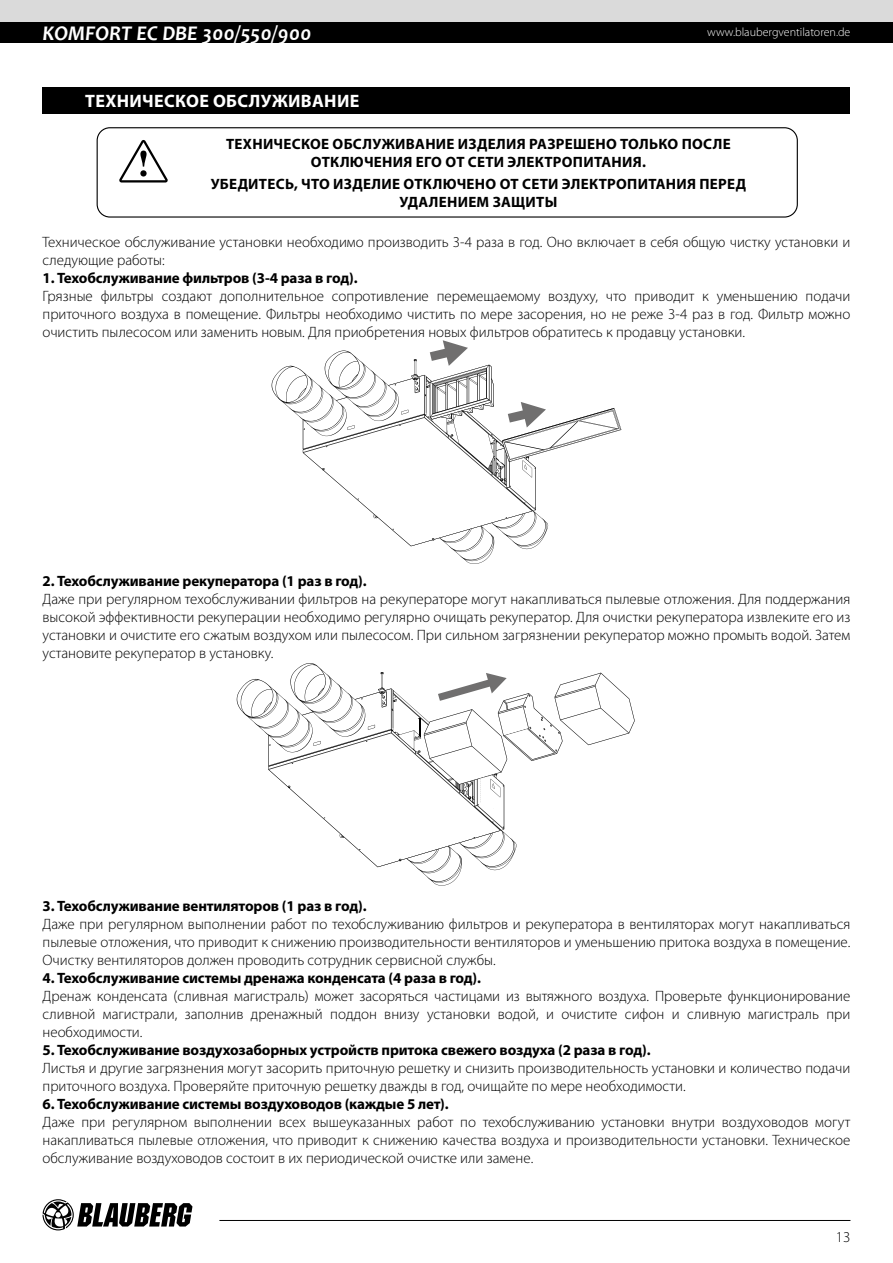
<style>
.page{position:relative;width:893px;height:1263px;background:#fff}
.page>*{position:absolute;margin:0;border:0;box-sizing:border-box;transform-origin:0 0}
.t1{font:italic 700 21px "Candara";color:#fff}
.t2{font:700 18px "Myriad Pro";letter-spacing:.02em;color:#fff}
.t3{font:300 15px/18px "Myriad Pro";color:#000;text-align:justify}
.t4{font:700 15px "Myriad Pro";letter-spacing:-.01em;color:#000}
.t5{font:700 15px/18px "Myriad Pro";letter-spacing:.02em;color:#000;text-align:center}
.t6{font:300 12px "Myriad Pro";color:#fff}
</style>
<div class="page">
<div style="left:0;top:21px;width:893px;height:22px;background:#000"></div>
<svg style="left:43px;top:1199px;width:149px;height:31px"></svg>
<hr style="left:219px;top:1220px;width:631px;height:1px;background:#000">
<div style="left:0;top:0;width:893px;height:21px;background:#dadada"></div>
<svg style="left:272px;top:351px;width:264px;height:213px"></svg>
<svg style="left:303px;top:365px;width:318px;height:181px"></svg>
<svg style="left:579px;top:421px;width:38px;height:8px"></svg>
<svg style="left:510px;top:459px;width:26px;height:32px"></svg>
<svg style="left:420px;top:340px;width:48px;height:27px"></svg>
<svg style="left:491px;top:402px;width:55px;height:37px"></svg>
<svg style="left:237px;top:663px;width:267px;height:223px"></svg>
<svg style="left:268px;top:673px;width:367px;height:194px"></svg>
<div style="left:43px;top:87px;width:807px;height:27px;background:#000"></div>
<div style="left:97px;top:127px;width:701px;height:91px;border:1px solid #000;border-radius:13px"></div>
<svg style="left:119px;top:140px;width:49px;height:42px"></svg>
<h1 class="t1" style="left:43px;top:20px;width:271px">KOMFORT EC DBE 300/550/900</h1>
<p class="t6" style="left:707px;top:26px;width:145px">www.blaubergventilatoren.de</p>
<p class="t2" style="left:85px;top:89px;width:276px">ТЕХНИЧЕСКОЕ ОБСЛУЖИВАНИЕ</p>
<p class="t5" style="left:226px;top:134px;width:506px">ТЕХНИЧЕСКОЕ ОБСЛУЖИВАНИЕ ИЗДЕЛИЯ РАЗРЕШЕНО ТОЛЬКО ПОСЛЕ<br>ОТКЛЮЧЕНИЯ ЕГО ОТ СЕТИ ЭЛЕКТРОПИТАНИЯ.</p>
<p class="t5" style="left:211px;top:175px;width:537px">УБЕДИТЕСЬ, ЧТО ИЗДЕЛИЕ ОТКЛЮЧЕНО ОТ СЕТИ ЭЛЕКТРОПИТАНИЯ ПЕРЕД<br>УДАЛЕНИЕМ ЗАЩИТЫ</p>
<p class="t3" style="left:43px;top:233px;width:809px">Техническое обслуживание установки необходимо производить 3-4 раза в год. Оно включает в себя общую чистку установки и следующие работы:</p>
<p class="t4" style="left:43px;top:268px;width:317px">1. Техобслуживание фильтров (3-4 раза в год).</p>
<p class="t3" style="left:43px;top:287px;width:809px">Грязные фильтры создают дополнительное сопротивление перемещаемому воздуху, что приводит к уменьшению подачи приточного воздуха в помещение. Фильтры необходимо чистить по мере засорения, но не реже 3-4 раз в год. Фильтр можно очистить пылесосом или заменить новым. Для приобретения новых фильтров обратитесь к продавцу установки.</p>
<p class="t4" style="left:43px;top:571px;width:326px">2. Техобслуживание рекуператора (1 раз в год).</p>
<p class="t3" style="left:43px;top:590px;width:809px">Даже при регулярном техобслуживании фильтров на рекуператоре могут накапливаться пылевые отложения. Для поддержания высокой эффективности рекуперации необходимо регулярно очищать рекуператор. Для очистки рекуператора извлеките его из установки и очистите его сжатым воздухом или пылесосом. При сильном загрязнении рекуператор можно промыть водой. Затем установите рекуператор в установку.</p>
<p class="t4" style="left:43px;top:896px;width:326px">3. Техобслуживание вентиляторов (1 раз в год).</p>
<p class="t3" style="left:43px;top:915px;width:809px">Даже при регулярном выполнении работ по техобслуживанию фильтров и рекуператора в вентиляторах могут накапливаться пылевые отложения, что приводит к снижению производительности вентиляторов и уменьшению притока воздуха в помещение.<br>Очистку вентиляторов должен проводить сотрудник сервисной службы.</p>
<p class="t4" style="left:43px;top:968px;width:440px">4. Техобслуживание системы дренажа конденсата (4 раза в год).</p>
<p class="t3" style="left:43px;top:987px;width:809px">Дренаж конденсата (сливная магистраль) может засоряться частицами из вытяжного воздуха. Проверьте функционирование сливной магистрали, заполнив дренажный поддон внизу установки водой, и очистите сифон и сливную магистраль при необходимости.</p>
<p class="t4" style="left:43px;top:1040px;width:610px">5. Техобслуживание воздухозаборных устройств притока свежего воздуха (2 раза в год).</p>
<p class="t3" style="left:43px;top:1059px;width:809px">Листья и другие загрязнения могут засорить приточную решетку и снизить производительность установки и количество подачи приточного воздуха. Проверяйте приточную решетку дважды в год, очищайте по мере необходимости.</p>
<p class="t4" style="left:43px;top:1094px;width:408px">6. Техобслуживание системы воздуховодов (каждые 5 лет).</p>
<p class="t3" style="left:43px;top:1113px;width:809px">Даже при регулярном выполнении всех вышеуказанных работ по техобслуживанию установки внутри воздуховодов могут накапливаться пылевые отложения, что приводит к снижению качества воздуха и производительности установки. Техническое обслуживание воздуховодов состоит в их периодической очистке или замене.</p>
<p class="t3" style="left:836px;top:1228px;width:16px">13</p>
</div>
